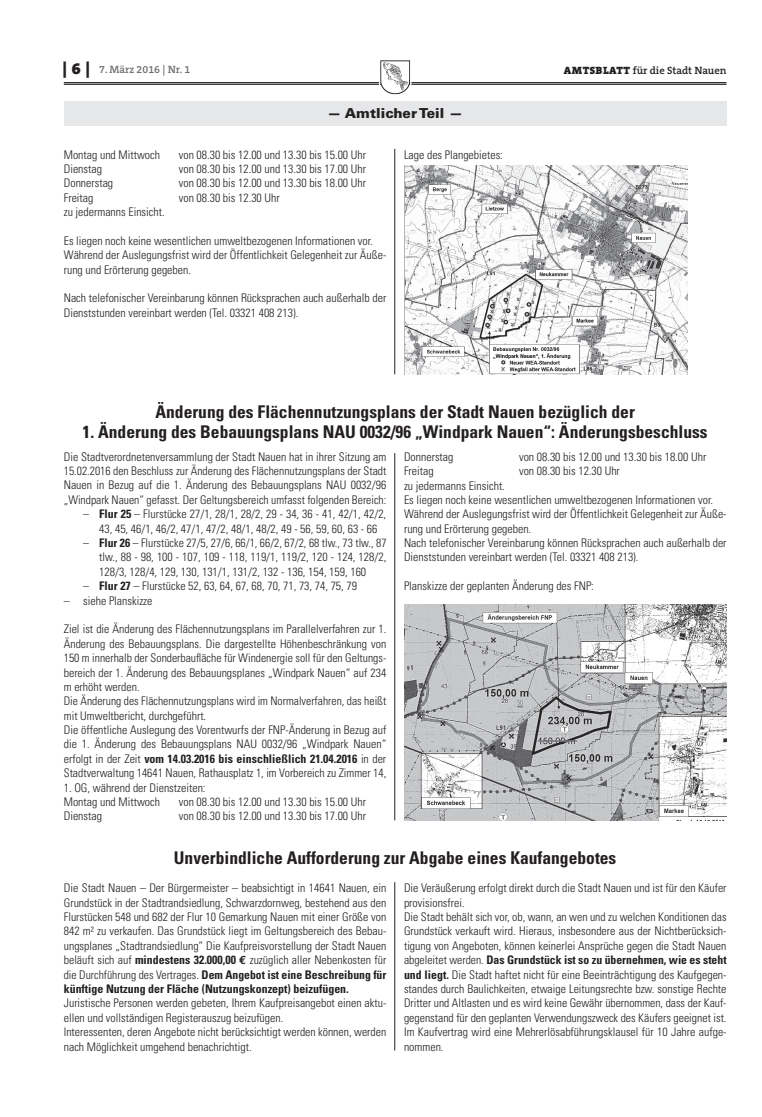
<style>
.page{position:relative;width:762px;height:1117px;background:#fff}
.page>*{position:absolute;margin:0;border:0;box-sizing:border-box;transform-origin:0 0}
.t1{font:700 condensed 17.5px "Univers";color:#231f20}
.t2{font:900 13.75px "Univers";letter-spacing:.005em;color:#231f20}
.t3{font:300 condensed 11.88px/14.4px "Univers";color:#231f20}
.t4{font:600 10.62px "The Serif B W6";color:#231f20}
.t5{font:600 10.62px "The Serif B W6";color:#6c6d70}
.s1{font-family:"The Serif B W9";font-weight:900;font-size:16.25px;color:#231f20}
.s2{font-family:"The Serif B W9";font-weight:900}
.s3{font-weight:700}
.s4{font-family:"Euro Mono Std";font-weight:700;font-stretch:normal}
</style>
<div class="page">
<hr style="left:64px;top:82px;width:662px;height:1px;background:#231f20">
<hr style="left:64px;top:84px;width:662px;height:1px;background:#231f20">
<svg style="left:378px;top:60px;width:34px;height:35px"></svg>
<div style="left:64px;top:101px;width:662px;height:25px;background:#e6e7e9"></div>
<img style="left:404px;top:166px;width:283px;height:208px">
<hr style="left:394px;top:149px;width:1px;height:225px;background:#231f20">
<img style="left:404px;top:604px;width:322px;height:216px">
<hr style="left:394px;top:453px;width:1px;height:367px;background:#231f20">
<hr style="left:394px;top:881px;width:1px;height:169px;background:#231f20">
<p class="t5" style="left:63px;top:63px;width:129px"><span class="s1">| 6 |</span> 7. März 2016 | Nr. 1</p>
<p class="t4" style="left:564px;top:63px;width:164px"><span class="s2">AMTSBLATT</span> für die Stadt Nauen</p>
<p class="t2" style="left:327px;top:104px;width:137px">— Amtlicher Teil —</p>
<p class="t3" style="left:64px;top:147px;width:98px">Montag und Mittwoch</p>
<p class="t3" style="left:179px;top:147px;width:189px">von 08.30 bis 12.00 und 13.30 bis 15.00 Uhr</p>
<p class="t3" style="left:64px;top:162px;width:40px">Dienstag</p>
<p class="t3" style="left:179px;top:162px;width:189px">von 08.30 bis 12.00 und 13.30 bis 17.00 Uhr</p>
<p class="t3" style="left:64px;top:176px;width:51px">Donnerstag</p>
<p class="t3" style="left:179px;top:176px;width:189px">von 08.30 bis 12.00 und 13.30 bis 18.00 Uhr</p>
<p class="t3" style="left:64px;top:190px;width:31px">Freitag</p>
<p class="t3" style="left:179px;top:190px;width:102px">von 08.30 bis 12.30 Uhr</p>
<p class="t3" style="left:64px;top:205px;width:102px">zu jedermanns Einsicht.</p>
<p class="t3" style="left:64px;top:233px;width:324px">Es liegen noch keine wesentlichen umweltbezogenen Informationen vor.<br>Während der Auslegungsfrist wird der Öffentlichkeit Gelegenheit zur Äuße&shy;rung und Erörterung gegeben.</p>
<p class="t3" style="left:64px;top:291px;width:324px">Nach telefonischer Vereinbarung können Rücksprachen auch außerhalb der<br>Dienststunden vereinbart werden (Tel. 03321 408 213).</p>
<p class="t3" style="left:404px;top:147px;width:100px">Lage des Plangebietes:</p>
<h1 class="t1" style="left:155px;top:400px;width:481px">Änderung des Flächennutzungsplans der Stadt Nauen bezüglich der</h1>
<h1 class="t1" style="left:83px;top:420px;width:626px">1. Änderung des Bebauungsplans NAU 0032/96 „Windpark Nauen“: Änderungsbeschluss</h1>
<p class="t3" style="left:64px;top:449px;width:324px;text-align:justify">Die Stadtverordnetenversammlung der Stadt Nauen hat in ihrer Sitzung am 15.02.2016 den Beschluss zur Änderung des Flächennutzungsplans der Stadt Nauen in Bezug auf die 1. Änderung des Bebauungsplans NAU 0032/96 „Windpark Nauen“ gefasst. Der Geltungsbereich umfasst folgenden Bereich:</p>
<p class="t3" style="left:83px;top:506px;width:304px;text-align:center">– <span class="s3">Flur 25</span> – Flurstücke 27/1, 28/1, 28/2, 29 - 34, 36 - 41, 42/1, 42/2,<br>43, 45, 46/1, 46/2, 47/1, 47/2, 48/1, 48/2, 49 - 56, 59, 60, 63 - 66</p>
<p class="t3" style="left:99px;top:535px;width:289px;text-align:justify;text-indent:-16px">– <span class="s3">Flur 26</span> – Flurstücke 27/5, 27/6, 66/1, 66/2, 67/2, 68 tlw., 73 tlw., 87 tlw., 88 - 98, 100 - 107, 109 - 118, 119/1, 119/2, 120 - 124, 128/2, 128/3, 128/4, 129, 130, 131/1, 131/2, 132 - 136, 154, 159, 160</p>
<p class="t3" style="left:83px;top:578px;width:275px">– <span class="s3">Flur 27</span> – Flurstücke 52, 63, 64, 67, 68, 70, 71, 73, 74, 75, 79</p>
<p class="t3" style="left:64px;top:593px;width:90px">– siehe Planskizze</p>
<p class="t3" style="left:64px;top:622px;width:324px">Ziel ist die Änderung des Flächennutzungsplans im Parallelverfahren zur 1.<br>Änderung des Bebauungsplans. Die dargestellte Höhenbeschränkung von 150 m innerhalb der Sonderbaufläche für Windenergie soll für den Geltungs&shy;bereich der 1. Änderung des Bebauungsplanes „Windpark Nauen“ auf 234 m erhöht werden.<br>Die Änderung des Flächennutzungsplans wird im Normalverfahren, das heißt mit Umweltbericht, durchgeführt.<br>Die öffentliche Auslegung des Vorentwurfs der FNP-Änderung in Bezug auf die 1. Änderung des Bebauungsplans NAU 0032/96 „Windpark Nauen“ erfolgt in der Zeit <span class="s3">vom 14.03.2016 bis einschließlich 21.04.2016</span> in der Stadtverwaltung 14641 Nauen, Rathausplatz 1, im Vorbereich zu Zimmer 14,</p>
<p class="t3" style="left:64px;top:780px;width:143px">1. OG, während der Dienstzeiten:<br>Montag und Mittwoch</p>
<p class="t3" style="left:404px;top:449px;width:51px">Donnerstag</p>
<p class="t3" style="left:519px;top:449px;width:189px">von 08.30 bis 12.00 und 13.30 bis 18.00 Uhr</p>
<p class="t3" style="left:404px;top:463px;width:31px">Freitag</p>
<p class="t3" style="left:519px;top:463px;width:102px">von 08.30 bis 12.30 Uhr</p>
<p class="t3" style="left:404px;top:478px;width:324px">zu jedermanns Einsicht.<br>Es liegen noch keine wesentlichen umweltbezogenen Informationen vor.<br>Während der Auslegungsfrist wird der Öffentlichkeit Gelegenheit zur Äuße&shy;rung und Erörterung gegeben.<br>Nach telefonischer Vereinbarung können Rücksprachen auch außerhalb der Dienststunden vereinbart werden (Tel. 03321 408 213).</p>
<p class="t3" style="left:404px;top:578px;width:191px">Planskizze der geplanten Änderung des FNP:</p>
<p class="t3" style="left:179px;top:794px;width:189px">von 08.30 bis 12.00 und 13.30 bis 15.00 Uhr</p>
<p class="t3" style="left:64px;top:808px;width:40px">Dienstag</p>
<p class="t3" style="left:179px;top:808px;width:189px">von 08.30 bis 12.00 und 13.30 bis 17.00 Uhr</p>
<h1 class="t1" style="left:174px;top:846px;width:444px">Unverbindliche Aufforderung zur Abgabe eines Kaufangebotes</h1>
<p class="t3" style="left:64px;top:880px;width:324px;text-align:justify">Die Stadt Nauen – Der Bürgermeister – beabsichtigt in 14641 Nauen, ein Grundstück in der Stadtrandsiedlung, Schwarzdornweg, bestehend aus den Flurstücken 548 und 682 der Flur 10 Gemarkung Nauen mit einer Größe von 842 m² zu verkaufen. Das Grundstück liegt im Geltungsbereich des Bebau&shy;ungsplanes „Stadtrandsiedlung“ Die Kaufpreisvorstellung der Stadt Nauen beläuft sich auf <span class="s3">mindestens 32.000,00</span> <span class="s4">€</span> zuzüglich aller Nebenkosten für die Durchführung des Vertrages. <span class="s3">Dem Angebot ist eine Beschreibung für künftige Nutzung der Fläche (Nutzungskonzept) beizufügen.</span></p>
<p class="t3" style="left:64px;top:995px;width:324px">Juristische Personen werden gebeten, Ihrem Kaufpreisangebot einen aktu&shy;ellen und vollständigen Registerauszug beizufügen.<br>Interessenten, deren Angebote nicht berücksichtigt werden können, werden nach Möglichkeit umgehend benachrichtigt.</p>
<p class="t3" style="left:404px;top:880px;width:324px">Die Veräußerung erfolgt direkt durch die Stadt Nauen und ist für den Käufer provisionsfrei.<br>Die Stadt behält sich vor, ob, wann, an wen und zu welchen Konditionen das Grundstück verkauft wird. Hieraus, insbesondere aus der Nichtberücksich&shy;tigung von Angeboten, können keinerlei Ansprüche gegen die Stadt Nauen abgeleitet werden. <span class="s3">Das Grundstück ist so zu übernehmen, wie es steht und liegt.</span> Die Stadt haftet nicht für eine Beeinträchtigung des Kaufgegen&shy;standes durch Baulichkeiten, etwaige Leitungsrechte bzw. sonstige Rechte Dritter und Altlasten und es wird keine Gewähr übernommen, dass der Kauf&shy;gegenstand für den geplanten Verwendungszweck des Käufers geeignet ist.<br>Im Kaufvertrag wird eine Mehrerlösabführungsklausel für 10 Jahre aufge&shy;nommen.</p>
</div>
